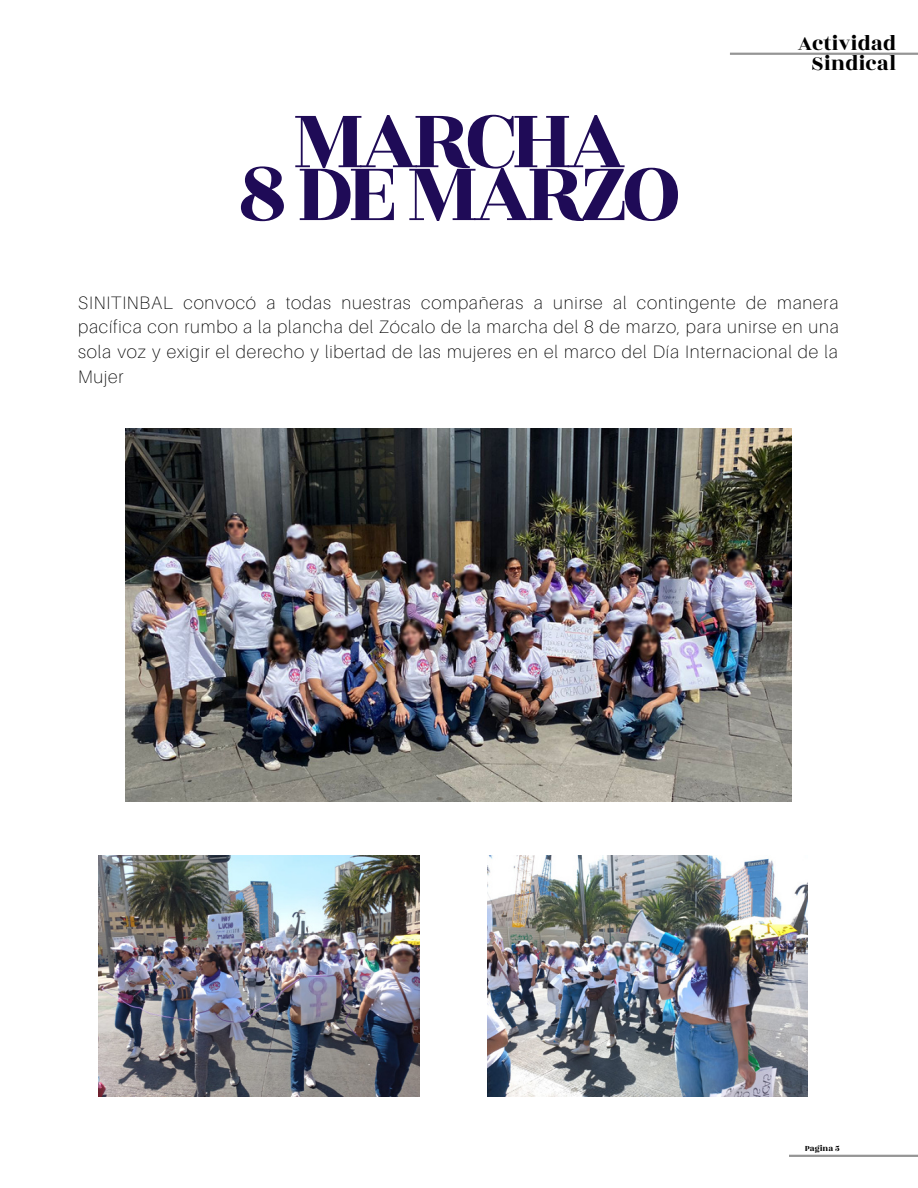
<style>
.page{position:relative;width:918px;height:1188px;background:#fff}
.page>*{position:absolute;margin:0;border:0;box-sizing:border-box;transform-origin:0 0}
.t1{font:91.5px "Rozha One";letter-spacing:-.055em;color:#1f0b57}
.t2{font:22.35px/20.2px "Rozha One";color:#000;text-align:right}
.t3{font:100 18px/24.8px "Aileron";letter-spacing:.045em;color:#000;text-align:justify}
.t4{font:9px "Rozha One";color:#000}
</style>
<div class="page">
<hr style="left:789px;top:1155px;width:129px;height:2px;background:#000">
<hr style="left:730px;top:53px;width:188px;height:2px;background:#000">
<img style="left:126px;top:428px;width:666px;height:374px">
<img style="left:99px;top:856px;width:321px;height:241px">
<img style="left:487px;top:856px;width:321px;height:241px">
<p class="t1" style="left:292px;top:76px;width:335px">MARCHA</p>
<p class="t1" style="left:238px;top:129px;width:443px">8 DE MARZO</p>
<p class="t2" style="left:798px;top:34px;width:100px">Actividad<br>Sindical</p>
<p class="t3" style="left:78px;top:290px;width:762px">SINITINBAL convocó a todas nuestras compañeras a unirse al contingente de manera pacífica con rumbo a la plancha del Zócalo de la marcha del 8 de marzo, para unirse en una sola voz y exigir el derecho y libertad de las mujeres en el marco del Día Internacional de la Mujer</p>
<p class="t4" style="left:805px;top:1142px;width:37px">Pagina 5</p>
</div>
